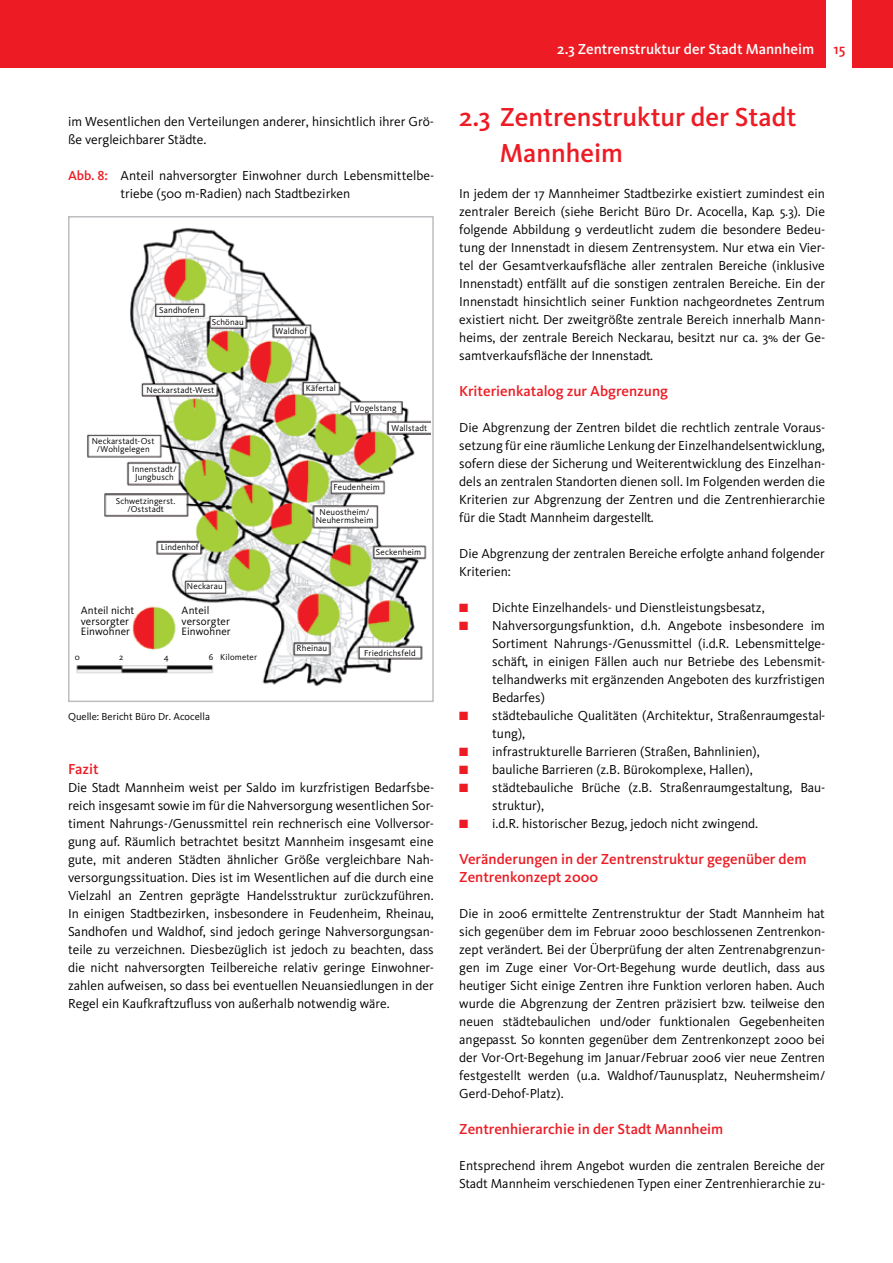
<style>
.page{position:relative;width:893px;height:1263px;background:#fff}
.page>*{position:absolute;margin:0;border:0;box-sizing:border-box;transform-origin:0 0}
.t1{font:500 27px/36px "Kievit";color:#ed1c24}
.t2{font:500 15px/18px "Kievit";color:#ed1c24}
.t3{font:500 15px "Kievit";color:#fff}
.t4{font:13.5px/18px "Kievit";color:#000}
.t5{font:11.1px/10.4px "Kievit";letter-spacing:.005em;color:#000}
.t6{font:10.5px "Kievit";color:#000}
.t7{font:8.85px/8.1px "Kievit";letter-spacing:.015em;color:#000;text-align:center}
.s1{font-weight:500;color:#ed1c24}
.s2{color:#ed1c24}
</style>
<div class="page">
<div style="left:0;top:0;width:825px;height:68px;background:#ed1c24"></div>
<div style="left:852px;top:0;width:41px;height:68px;background:#ed1c24"></div>
<img style="left:76px;top:227px;width:355px;height:460px">
<div style="left:75px;top:654px;width:189px;height:11px;background:#fff"></div>
<p class="t4" style="left:68px;top:113px;width:368px">im Wesentlichen den Verteilungen anderer, hinsichtlich ihrer Grö&shy;ße vergleichbarer Städte.</p>
<p class="t4" style="left:121px;top:167px;width:315px;text-indent:-53px"><span class="s1">Abb. 8:</span> Anteil nahversorgter Einwohner durch Lebensmittelbe&shy;triebe (500 m-Radien) nach Stadtbezirken</p>
<p class="t7" style="left:159px;top:306px;width:42px">Sandhofen</p>
<p class="t7" style="left:212px;top:318px;width:34px">Schönau</p>
<p class="t7" style="left:276px;top:327px;width:33px">Waldhof</p>
<p class="t7" style="left:146px;top:386px;width:69px">Neckarstadt-West</p>
<p class="t7" style="left:92px;top:437px;width:64px">Neckarstadt-Ost /Wohlgelegen</p>
<p class="t7" style="left:132px;top:465px;width:46px">Innenstadt/<br>Jungbusch</p>
<p class="t7" style="left:116px;top:497px;width:61px">Schwetzingerst. /Oststadt</p>
<p class="t7" style="left:161px;top:543px;width:39px">Lindenhof</p>
<p class="t7" style="left:187px;top:582px;width:37px">Neckarau</p>
<p class="t5" style="left:81px;top:606px;width:55px">Anteil nicht versorgter<br>Einwohner</p>
<p class="t5" style="left:182px;top:606px;width:51px">Anteil versorgter<br>Einwohner</p>
<p class="t7" style="left:75px;top:653px;width:7px">0</p>
<p class="t7" style="left:119px;top:653px;width:6px">2</p>
<p class="t7" style="left:164px;top:653px;width:6px">4</p>
<p class="t7" style="left:209px;top:653px;width:50px">6 Kilometer</p>
<p class="t7" style="left:306px;top:384px;width:31px">Käfertal</p>
<p class="t7" style="left:357px;top:401px;width:44px">Vogelstang</p>
<p class="t7" style="left:354px;top:404px;width:44px">Vogelstang</p>
<p class="t7" style="left:392px;top:424px;width:37px">Wallstadt</p>
<p class="t7" style="left:396px;top:421px;width:37px">Wallstadt</p>
<p class="t7" style="left:333px;top:483px;width:48px">Feudenheim</p>
<p class="t7" style="left:316px;top:508px;width:59px">Neuostheim/<br>Neuhermsheim</p>
<p class="t7" style="left:297px;top:644px;width:32px">Rheinau</p>
<p class="t7" style="left:378px;top:547px;width:47px">Seckenheim</p>
<p class="t7" style="left:376px;top:548px;width:47px">Seckenheim</p>
<p class="t7" style="left:367px;top:648px;width:53px">Friedrichsfeld</p>
<p class="t7" style="left:364px;top:649px;width:53px">Friedrichsfeld</p>
<p class="t6" style="left:68px;top:711px;width:143px">Quelle: Bericht Büro Dr. Acocella</p>
<p class="t2" style="left:68px;top:760px;width:32px">Fazit</p>
<p class="t4" style="left:68px;top:779px;width:368px;text-align:justify">Die Stadt Mannheim weist per Saldo im kurzfristigen Bedarfsbe&shy;reich insgesamt sowie im für die Nahversorgung wesentlichen Sor&shy;timent Nahrungs-/Genussmittel rein rechnerisch eine Vollversor&shy;gung auf. Räumlich betrachtet besitzt Mannheim insgesamt eine gute, mit anderen Städten ähnlicher Größe vergleichbare Nah&shy;versorgungssituation. Dies ist im Wesentlichen auf die durch eine Vielzahl an Zentren geprägte Handelsstruktur zurückzuführen.<br>In einigen Stadtbezirken, insbesondere in Feudenheim, Rheinau, Sandhofen und Waldhof, sind jedoch geringe Nahversorgungsan&shy;teile zu verzeichnen. Diesbezüglich ist jedoch zu beachten, dass die nicht nahversorgten Teilbereiche relativ geringe Einwohner&shy;zahlen aufweisen, so dass bei eventuellen Neuansiedlungen in der Regel ein Kaufkraftzufluss von außerhalb notwendig wäre.</p>
<p class="t3" style="left:557px;top:40px;width:258px">2.3 Zentrenstruktur der Stadt Mannheim</p>
<p class="t2" style="left:834px;top:40px;width:13px">15</p>
<h1 class="t1" style="left:500px;top:99px;width:298px;text-indent:-40px">2.3 Zentrenstruktur der Stadt<br>Mannheim</h1>
<p class="t4" style="left:459px;top:185px;width:368px;text-align:justify">In jedem der 17 Mannheimer Stadtbezirke existiert zumindest ein zentraler Bereich (siehe Bericht Büro Dr. Acocella, Kap. 5.3). Die folgende Abbildung 9 verdeutlicht zudem die besondere Bedeu&shy;tung der Innenstadt in diesem Zentrensystem. Nur etwa ein Vier&shy;tel der Gesamtverkaufsfläche aller zentralen Bereiche (inklusive Innenstadt) entfällt auf die sonstigen zentralen Bereiche. Ein der Innenstadt hinsichtlich seiner Funktion nachgeordnetes Zentrum existiert nicht. Der zweitgrößte zentrale Bereich innerhalb Mann&shy;heims, der zentrale Bereich Neckarau, besitzt nur ca. 3% der Ge&shy;samtverkaufsfläche der Innenstadt.</p>
<p class="t2" style="left:459px;top:382px;width:210px">Kriterienkatalog zur Abgrenzung</p>
<p class="t4" style="left:459px;top:419px;width:368px;text-align:justify">Die Abgrenzung der Zentren bildet die rechtlich zentrale Voraus&shy;setzung für eine räumliche Lenkung der Einzelhandelsentwicklung, sofern diese der Sicherung und Weiterentwicklung des Einzelhan&shy;dels an zentralen Standorten dienen soll. Im Folgenden werden die Kriterien zur Abgrenzung der Zentren und die Zentrenhierarchie für die Stadt Mannheim dargestellt.</p>
<p class="t4" style="left:459px;top:545px;width:367px">Die Abgrenzung der zentralen Bereiche erfolgte anhand folgender<br>Kriterien:</p>
<p class="t4" style="left:459px;top:599px;width:307px"><span class="s2">■</span> Dichte Einzelhandels- und Dienstleistungsbesatz,</p>
<p class="t4" style="left:492px;top:617px;width:335px;text-align:justify;text-indent:-33px"><span class="s2">■</span> Nahversorgungsfunktion, d.h. Angebote insbesondere im Sortiment Nahrungs-/Genussmittel (i.d.R. Lebensmittelge&shy;schäft, in einigen Fällen auch nur Betriebe des Lebensmit&shy;telhandwerks mit ergänzenden Angeboten des kurzfristigen Bedarfes)</p>
<p class="t4" style="left:492px;top:707px;width:335px;text-indent:-33px"><span class="s2">■</span> städtebauliche Qualitäten (Architektur, Straßenraumgestal&shy;tung),</p>
<p class="t4" style="left:459px;top:743px;width:302px"><span class="s2">■</span> infrastrukturelle Barrieren (Straßen, Bahnlinien),</p>
<p class="t4" style="left:459px;top:761px;width:295px"><span class="s2">■</span> bauliche Barrieren (z.B. Bürokomplexe, Hallen),</p>
<p class="t4" style="left:492px;top:779px;width:335px;text-indent:-33px"><span class="s2">■</span> städtebauliche Brüche (z.B. Straßenraumgestaltung, Bau&shy;struktur),</p>
<p class="t4" style="left:459px;top:815px;width:300px"><span class="s2">■</span> i.d.R. historischer Bezug, jedoch nicht zwingend.</p>
<p class="t2" style="left:459px;top:850px;width:349px">Veränderungen in der Zentrenstruktur gegenüber dem<br>Zentrenkonzept 2000</p>
<p class="t4" style="left:459px;top:905px;width:368px;text-align:justify">Die in 2006 ermittelte Zentrenstruktur der Stadt Mannheim hat sich gegenüber dem im Februar 2000 beschlossenen Zentrenkon&shy;zept verändert. Bei der Überprüfung der alten Zentrenabgrenzun&shy;gen im Zuge einer Vor-Ort-Begehung wurde deutlich, dass aus heutiger Sicht einige Zentren ihre Funktion verloren haben. Auch wurde die Abgrenzung der Zentren präzisiert bzw. teilweise den neuen städtebaulichen und/oder funktionalen Gegebenheiten angepasst. So konnten gegenüber dem Zentrenkonzept 2000 bei der Vor-Ort-Begehung im Januar/Februar 2006 vier neue Zentren festgestellt werden (u.a. Waldhof/Taunusplatz, Neuhermsheim/ Gerd-Dehof-Platz).</p>
<p class="t2" style="left:459px;top:1120px;width:266px">Zentrenhierarchie in der Stadt Mannheim</p>
<p class="t4" style="left:459px;top:1157px;width:368px">Entsprechend ihrem Angebot wurden die zentralen Bereiche der<br>Stadt Mannheim verschiedenen Typen einer Zentrenhierarchie zu-</p>
</div>
